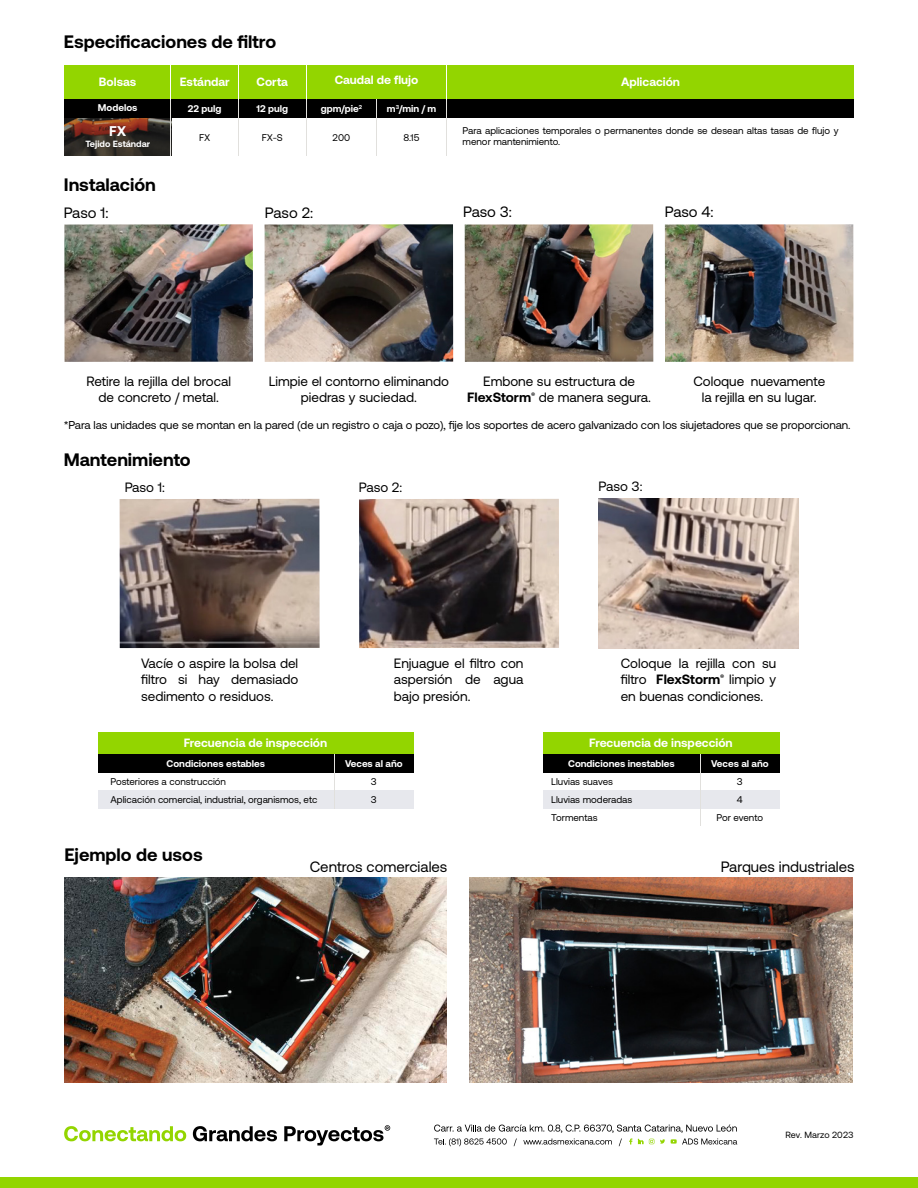
<style>
.page{position:relative;width:918px;height:1188px;background:#fff}
.page>*{position:absolute;margin:0;border:0;box-sizing:border-box;transform-origin:0 0}
.t1{font:700 18px "Aeonik";color:#000}
.t2{font:15px "Aeonik";color:#000}
.t3{font:700 14.1px "Aeonik";color:#fff}
.t4{font:13.5px/16.2px "Aeonik";color:#000;text-align:center}
.t5{font:700 12px "Aeonik";color:#fff}
.t6{font:11.4px "Aeonik";letter-spacing:-.005em;color:#000}
.t7{font:9.75px/18.3px "Aeonik";color:#000}
.t8{font:700 9.75px "Aeonik";color:#fff}
.t9{font:700 9px "Aeonik";color:#fff}
.t10{font:9px "Aeonik";letter-spacing:.01em;color:#000}
.s1{font-weight:700}
</style>
<div class="page">
<img style="left:64px;top:224px;width:189px;height:138px">
<img style="left:265px;top:224px;width:188px;height:138px">
<img style="left:465px;top:224px;width:188px;height:138px">
<img style="left:665px;top:224px;width:188px;height:138px">
<img style="left:64px;top:878px;width:383px;height:205px">
<img style="left:470px;top:878px;width:382px;height:205px">
<svg style="left:64px;top:118px;width:107px;height:38px;background:#4a3126"></svg>
<div style="left:64px;top:65px;width:790px;height:35px;background:#93d500"></div>
<div style="left:64px;top:100px;width:790px;height:18px;background:#000"></div>
<hr style="left:171px;top:100px;width:1px;height:56px;background:#e1e0dd">
<hr style="left:171px;top:65px;width:1px;height:35px;background:#fff">
<hr style="left:376px;top:100px;width:1px;height:56px;background:#e1e0dd">
<hr style="left:447px;top:100px;width:1px;height:56px;background:#e1e0dd">
<hr style="left:238px;top:100px;width:1px;height:56px;background:#e1e0dd">
<hr style="left:238px;top:65px;width:1px;height:35px;background:#fff">
<hr style="left:306px;top:100px;width:1px;height:56px;background:#e1e0dd">
<hr style="left:306px;top:65px;width:1px;height:35px;background:#fff">
<hr style="left:447px;top:65px;width:1px;height:35px;background:#fff">
<img style="left:599px;top:499px;width:199px;height:149px">
<img style="left:120px;top:499px;width:200px;height:149px">
<img style="left:359px;top:499px;width:200px;height:149px">
<div style="left:543px;top:732px;width:236px;height:22px;background:#93d500"></div>
<div style="left:543px;top:754px;width:236px;height:19px;background:#000"></div>
<div style="left:543px;top:791px;width:236px;height:18px;background:#e7e8ed"></div>
<hr style="left:700px;top:754px;width:1px;height:72px;background:#e1e0dd">
<div style="left:98px;top:732px;width:315px;height:22px;background:#93d500"></div>
<div style="left:98px;top:754px;width:315px;height:19px;background:#000"></div>
<div style="left:98px;top:791px;width:315px;height:18px;background:#e7e8ed"></div>
<hr style="left:334px;top:754px;width:1px;height:55px;background:#e1e0dd">
<div style="left:0;top:1177px;width:918px;height:11px;background:#93d500"></div>
<svg style="left:64px;top:1126px;width:122px;height:15px"></svg>
<svg style="left:193px;top:1126px;width:84px;height:15px"></svg>
<svg style="left:284px;top:1125px;width:106px;height:21px"></svg>
<svg style="left:434px;top:1125px;width:303px;height:21px"></svg>
<h1 class="t1" style="left:64px;top:31px;width:214px">Especificaciones de filtro</h1>
<p class="t5" style="left:99px;top:75px;width:39px">Bolsas</p>
<p class="t5" style="left:180px;top:75px;width:51px">Estándar</p>
<p class="t8" style="left:98px;top:102px;width:41px">Modelos</p>
<p class="t8" style="left:188px;top:103px;width:35px">22 pulg</p>
<p class="t5" style="left:257px;top:75px;width:33px">Corta</p>
<p class="t8" style="left:257px;top:103px;width:33px">12 pulg</p>
<p class="t5" style="left:335px;top:73px;width:85px">Caudal de flujo</p>
<p class="t8" style="left:321px;top:103px;width:43px">gpm/pie<sup>2</sup></p>
<p class="t8" style="left:387px;top:103px;width:51px">m<sup>3</sup>/min / m</p>
<p class="t3" style="left:109px;top:123px;width:19px">FX</p>
<p class="t9" style="left:85px;top:139px;width:66px">Tejido Estándar</p>
<h1 class="t1" style="left:64px;top:175px;width:94px">Instalación</h1>
<p class="t7" style="left:199px;top:128px;width:13px">FX</p>
<p class="t7" style="left:262px;top:128px;width:23px">FX-S</p>
<p class="t7" style="left:333px;top:128px;width:19px">200</p>
<p class="t7" style="left:404px;top:128px;width:17px">8.15</p>
<p class="t5" style="left:621px;top:75px;width:61px">Aplicación</p>
<p class="t7" style="left:463px;top:124px;width:377px;line-height:11.7px">Para aplicaciones temporales o permanentes donde se desean altas tasas de flujo y menor mantenimiento.</p>
<p class="t2" style="left:64px;top:204px;width:46px">Paso 1:</p>
<p class="t2" style="left:265px;top:204px;width:50px">Paso 2:</p>
<p class="t2" style="left:463px;top:203px;width:50px">Paso 3:</p>
<p class="t2" style="left:665px;top:203px;width:50px">Paso 4:</p>
<p class="t4" style="left:86px;top:373px;width:146px">Retire la rejilla del brocal de concreto / metal.</p>
<p class="t6" style="left:64px;top:419px;width:788px">*Para las unidades que se montan en la pared (de un registro o caja o pozo), fije los soportes de acero galvanizado con los siujetadores que se proporcionan.</p>
<p class="t4" style="left:269px;top:373px;width:182px">Limpie el contorno eliminando piedras y suciedad.</p>
<p class="t4" style="left:467px;top:373px;width:185px">Embone su estructura de<br><span class="s1">FlexStorm</span><sup>®</sup> de manera segura.</p>
<p class="t4" style="left:693px;top:373px;width:133px">Coloque nuevamente la rejilla en su lugar.</p>
<h1 class="t1" style="left:64px;top:450px;width:128px">Mantenimiento</h1>
<p class="t4" style="left:125px;top:479px;width:42px">Paso 1:</p>
<p class="t4" style="left:359px;top:479px;width:45px">Paso 2:</p>
<p class="t4" style="left:599px;top:478px;width:45px">Paso 3:</p>
<p class="t4" style="left:141px;top:655px;width:159px;text-align:justify">Vacíe o aspire la bolsa del filtro si hay demasiado sedimento o residuos.</p>
<p class="t4" style="left:394px;top:655px;width:131px;text-align:justify">Enjuague el filtro con aspersión de agua bajo presión.</p>
<p class="t4" style="left:621px;top:655px;width:157px;text-align:justify">Coloque la rejilla con su filtro <span class="s1">FlexStorm</span><sup>®</sup> limpio y en buenas condiciones.</p>
<p class="t5" style="left:184px;top:736px;width:145px">Frecuencia de inspección</p>
<p class="t7" style="left:110px;top:772px;width:208px">Posteriores a construcción<br>Aplicación comercial, industrial, organismos, etc</p>
<p class="t7" style="left:371px;top:772px;width:7px">3<br>3</p>
<p class="t8" style="left:167px;top:758px;width:100px">Condiciones estables</p>
<p class="t8" style="left:345px;top:758px;width:59px">Veces al año</p>
<p class="t5" style="left:589px;top:736px;width:145px">Frecuencia de inspección</p>
<p class="t7" style="left:551px;top:772px;width:83px">Lluvias suaves<br>Lluvias moderadas<br>Tormentas</p>
<p class="t7" style="left:717px;top:772px;width:48px;text-align:center">3<br>4<br>Por evento</p>
<p class="t8" style="left:568px;top:758px;width:108px">Condiciones inestables</p>
<p class="t8" style="left:711px;top:758px;width:59px">Veces al año</p>
<h1 class="t1" style="left:64px;top:844px;width:140px">Ejemplo de usos</h1>
<p class="t2" style="left:310px;top:858px;width:139px">Centros comerciales</p>
<p class="t2" style="left:721px;top:858px;width:135px">Parques industriales</p>
<p class="t10" style="left:786px;top:1130px;width:70px">Rev. Marzo 2023</p>
</div>
